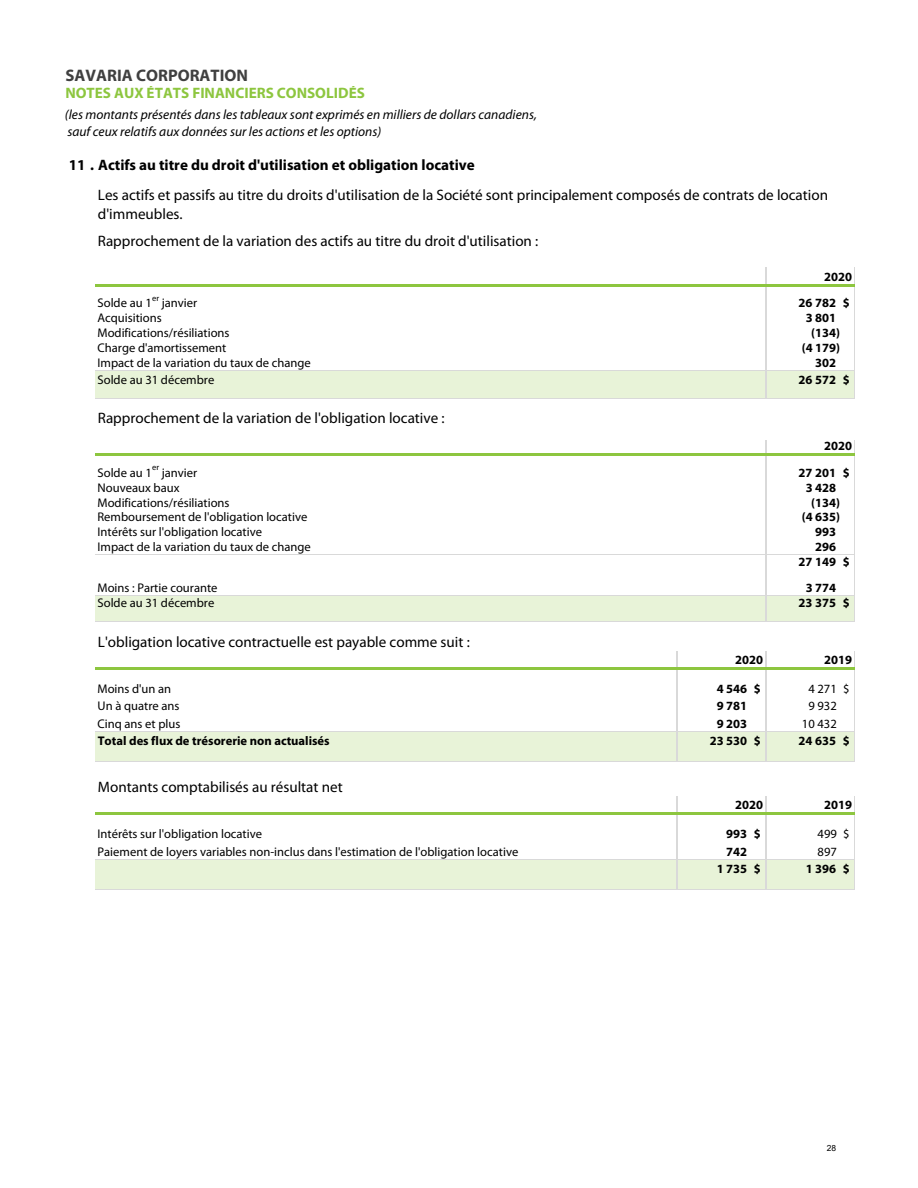
<style>
.page{position:relative;width:918px;height:1188px;background:#fff}
.page>*{position:absolute;margin:0;border:0;box-sizing:border-box;transform-origin:0 0}
.t1{font:700 16.8px "Myriad Pro";color:#404040}
.t2{font:15.15px/18.9px "Myriad Pro";color:#000}
.t3{font:700 15.15px "Myriad Pro";color:#000}
.t4{font:700 15.15px "Myriad Pro";color:#8dc63f}
.t5{font:italic 13.5px/17px "Myriad Pro";color:#000}
.t6{font:12.6px "Myriad Pro";color:#000}
.t7{font:700 12.6px/15px "Myriad Pro";color:#000;text-align:center}
.t8{font:8.4px "Myriad Pro";color:#000}
.t9{font:8.4px "Arial";color:#000}
</style>
<div class="page">
<div style="left:96px;top:370px;width:759px;height:29px;background:#e8f3d8"></div>
<div style="left:96px;top:595px;width:759px;height:26px;background:#e8f3d8"></div>
<div style="left:96px;top:731px;width:759px;height:30px;background:#e8f3d8"></div>
<div style="left:96px;top:859px;width:759px;height:30px;background:#e8f3d8"></div>
<svg style="left:765px;top:268px;width:1px;height:16px"></svg>
<svg style="left:854px;top:268px;width:1px;height:16px"></svg>
<hr style="left:96px;top:370px;width:669px;height:1px;background:#d9d9d9">
<hr style="left:96px;top:398px;width:669px;height:1px;background:#d9d9d9">
<hr style="left:765px;top:286px;width:1px;height:113px;background:#d9d9d9">
<hr style="left:854px;top:286px;width:1px;height:113px;background:#d9d9d9">
<svg style="left:765px;top:440px;width:1px;height:14px"></svg>
<svg style="left:854px;top:440px;width:1px;height:14px"></svg>
<hr style="left:96px;top:555px;width:669px;height:1px;background:#d9d9d9">
<hr style="left:96px;top:595px;width:669px;height:1px;background:#d9d9d9">
<hr style="left:96px;top:621px;width:669px;height:1px;background:#d9d9d9">
<hr style="left:765px;top:456px;width:1px;height:165px;background:#d9d9d9">
<hr style="left:854px;top:456px;width:1px;height:165px;background:#d9d9d9">
<svg style="left:676px;top:651px;width:1px;height:16px"></svg>
<svg style="left:765px;top:651px;width:1px;height:16px"></svg>
<svg style="left:854px;top:651px;width:1px;height:16px"></svg>
<hr style="left:96px;top:731px;width:580px;height:1px;background:#d9d9d9">
<hr style="left:677px;top:731px;width:88px;height:1px;background:#d9d9d9">
<hr style="left:96px;top:761px;width:580px;height:1px;background:#d9d9d9">
<hr style="left:677px;top:761px;width:88px;height:1px;background:#d9d9d9">
<hr style="left:676px;top:669px;width:1px;height:93px;background:#d9d9d9">
<hr style="left:765px;top:669px;width:1px;height:93px;background:#d9d9d9">
<hr style="left:854px;top:669px;width:1px;height:93px;background:#d9d9d9">
<svg style="left:676px;top:796px;width:1px;height:17px"></svg>
<svg style="left:765px;top:796px;width:1px;height:17px"></svg>
<svg style="left:854px;top:796px;width:1px;height:17px"></svg>
<hr style="left:96px;top:859px;width:580px;height:1px;background:#d9d9d9">
<hr style="left:677px;top:859px;width:88px;height:1px;background:#d9d9d9">
<hr style="left:96px;top:889px;width:580px;height:1px;background:#d9d9d9">
<hr style="left:677px;top:889px;width:88px;height:1px;background:#d9d9d9">
<hr style="left:765px;top:815px;width:1px;height:74px;background:#d9d9d9">
<hr style="left:854px;top:815px;width:1px;height:74px;background:#d9d9d9">
<hr style="left:676px;top:815px;width:1px;height:74px;background:#d9d9d9">
<hr style="left:96px;top:284px;width:759px;height:2px;background:#8dc63f">
<hr style="left:766px;top:370px;width:89px;height:1px;background:#d9d9d9">
<hr style="left:766px;top:398px;width:89px;height:1px;background:#d9d9d9">
<hr style="left:96px;top:454px;width:759px;height:2px;background:#8dc63f">
<hr style="left:766px;top:555px;width:89px;height:1px;background:#d9d9d9">
<hr style="left:766px;top:595px;width:89px;height:1px;background:#d9d9d9">
<hr style="left:766px;top:621px;width:89px;height:1px;background:#d9d9d9">
<hr style="left:96px;top:667px;width:759px;height:2px;background:#8dc63f">
<hr style="left:766px;top:731px;width:88px;height:1px;background:#d9d9d9">
<hr style="left:766px;top:761px;width:89px;height:1px;background:#d9d9d9">
<hr style="left:96px;top:813px;width:759px;height:2px;background:#8dc63f">
<hr style="left:766px;top:859px;width:88px;height:1px;background:#d9d9d9">
<hr style="left:766px;top:889px;width:89px;height:1px;background:#d9d9d9">
<h1 class="t1" style="left:66px;top:67px;width:184px">SAVARIA CORPORATION</h1>
<p class="t4" style="left:65px;top:86px;width:301px">NOTES AUX ÉTATS FINANCIERS CONSOLIDÉS</p>
<p class="t5" style="left:65px;top:106px;width:473px">(les montants présentés dans les tableaux sont exprimés en milliers de dollars canadiens, sauf ceux relatifs aux données sur les actions et les options)</p>
<p class="t3" style="left:69px;top:158px;width:408px">11 . Actifs au titre du droit d'utilisation et obligation locative</p>
<p class="t2" style="left:98px;top:186px;width:732px">Les actifs et passifs au titre du droits d'utilisation de la Société sont principalement composés de contrats de location d'immeubles.</p>
<p class="t2" style="left:98px;top:232px;width:442px">Rapprochement de la variation des actifs au titre du droit d'utilisation :</p>
<p class="t7" style="left:824px;top:269px;width:29px">2020</p>
<p class="t6" style="left:98px;top:297px;width:56px">Solde au 1</p>
<p class="t8" style="left:152px;top:294px;width:8px">er</p>
<p class="t6" style="left:162px;top:297px;width:37px">janvier</p>
<p class="t7" style="left:799px;top:296px;width:53px">26 782 $</p>
<p class="t6" style="left:98px;top:312px;width:66px">Acquisitions</p>
<p class="t7" style="left:806px;top:311px;width:32px">3 801</p>
<p class="t6" style="left:98px;top:327px;width:134px">Modifications/résiliations</p>
<p class="t7" style="left:811px;top:326px;width:30px">(134)</p>
<p class="t6" style="left:98px;top:341px;width:130px">Charge d'amortissement</p>
<p class="t7" style="left:802px;top:341px;width:40px">(4 179)</p>
<p class="t6" style="left:98px;top:356px;width:215px">Impact de la variation du taux de change</p>
<p class="t7" style="left:815px;top:355px;width:22px">302</p>
<p class="t6" style="left:98px;top:374px;width:118px">Solde au 31 décembre</p>
<p class="t7" style="left:799px;top:373px;width:53px">26 572 $</p>
<p class="t2" style="left:98px;top:409px;width:348px">Rapprochement de la variation de l'obligation locative :</p>
<p class="t7" style="left:824px;top:439px;width:29px">2020</p>
<p class="t6" style="left:98px;top:466px;width:56px">Solde au 1</p>
<p class="t8" style="left:152px;top:463px;width:8px">er</p>
<p class="t6" style="left:162px;top:466px;width:37px">janvier</p>
<p class="t7" style="left:799px;top:465px;width:53px">27 201 $</p>
<p class="t6" style="left:98px;top:481px;width:83px">Nouveaux baux</p>
<p class="t7" style="left:806px;top:480px;width:32px">3 428</p>
<p class="t6" style="left:98px;top:496px;width:134px">Modifications/résiliations</p>
<p class="t7" style="left:811px;top:495px;width:30px">(134)</p>
<p class="t6" style="left:98px;top:511px;width:211px">Remboursement de l'obligation locative</p>
<p class="t7" style="left:802px;top:510px;width:40px">(4 635)</p>
<p class="t6" style="left:98px;top:526px;width:166px">Intérêts sur l'obligation locative</p>
<p class="t7" style="left:815px;top:525px;width:22px">993</p>
<p class="t6" style="left:98px;top:541px;width:215px">Impact de la variation du taux de change</p>
<p class="t7" style="left:799px;top:540px;width:53px">296<br>27 149 $</p>
<p class="t6" style="left:98px;top:581px;width:121px">Moins : Partie courante</p>
<p class="t7" style="left:806px;top:580px;width:32px">3 774</p>
<p class="t6" style="left:98px;top:596px;width:118px">Solde au 31 décembre</p>
<p class="t7" style="left:799px;top:595px;width:53px">23 375 $</p>
<p class="t2" style="left:98px;top:633px;width:373px">L'obligation locative contractuelle est payable comme suit :</p>
<p class="t7" style="left:735px;top:653px;width:29px">2020</p>
<p class="t7" style="left:824px;top:653px;width:29px">2019</p>
<p class="t6" style="left:98px;top:682px;width:75px">Moins d'un an</p>
<p class="t7" style="left:717px;top:681px;width:46px">4 546 $</p>
<p class="t6" style="left:808px;top:682px;width:43px">4 271 $</p>
<p class="t6" style="left:98px;top:700px;width:83px">Un à quatre ans</p>
<p class="t7" style="left:717px;top:699px;width:32px">9 781</p>
<p class="t6" style="left:808px;top:700px;width:30px">9 932</p>
<p class="t6" style="left:98px;top:717px;width:84px">Cinq ans et plus</p>
<p class="t7" style="left:717px;top:716px;width:32px">9 203</p>
<p class="t6" style="left:802px;top:717px;width:36px">10 432</p>
<p class="t7" style="left:98px;top:734px;width:234px">Total des flux de trésorerie non actualisés</p>
<p class="t7" style="left:799px;top:734px;width:53px">24 635 $</p>
<p class="t7" style="left:710px;top:734px;width:53px">23 530 $</p>
<p class="t2" style="left:98px;top:778px;width:246px">Montants comptabilisés au résultat net</p>
<p class="t7" style="left:735px;top:798px;width:29px">2020</p>
<p class="t7" style="left:824px;top:798px;width:29px">2019</p>
<p class="t6" style="left:98px;top:828px;width:166px">Intérêts sur l'obligation locative</p>
<p class="t7" style="left:726px;top:827px;width:36px">993 $</p>
<p class="t6" style="left:818px;top:828px;width:34px">499 $</p>
<p class="t6" style="left:98px;top:845px;width:422px">Paiement de loyers variables non-inclus dans l'estimation de l'obligation locative</p>
<p class="t7" style="left:726px;top:844px;width:22px">742</p>
<p class="t6" style="left:818px;top:845px;width:21px">897</p>
<p class="t7" style="left:806px;top:862px;width:46px">1 396 $</p>
<p class="t7" style="left:717px;top:862px;width:46px">1 735 $</p>
<p class="t9" style="left:827px;top:1143px;width:11px">28</p>
</div>
